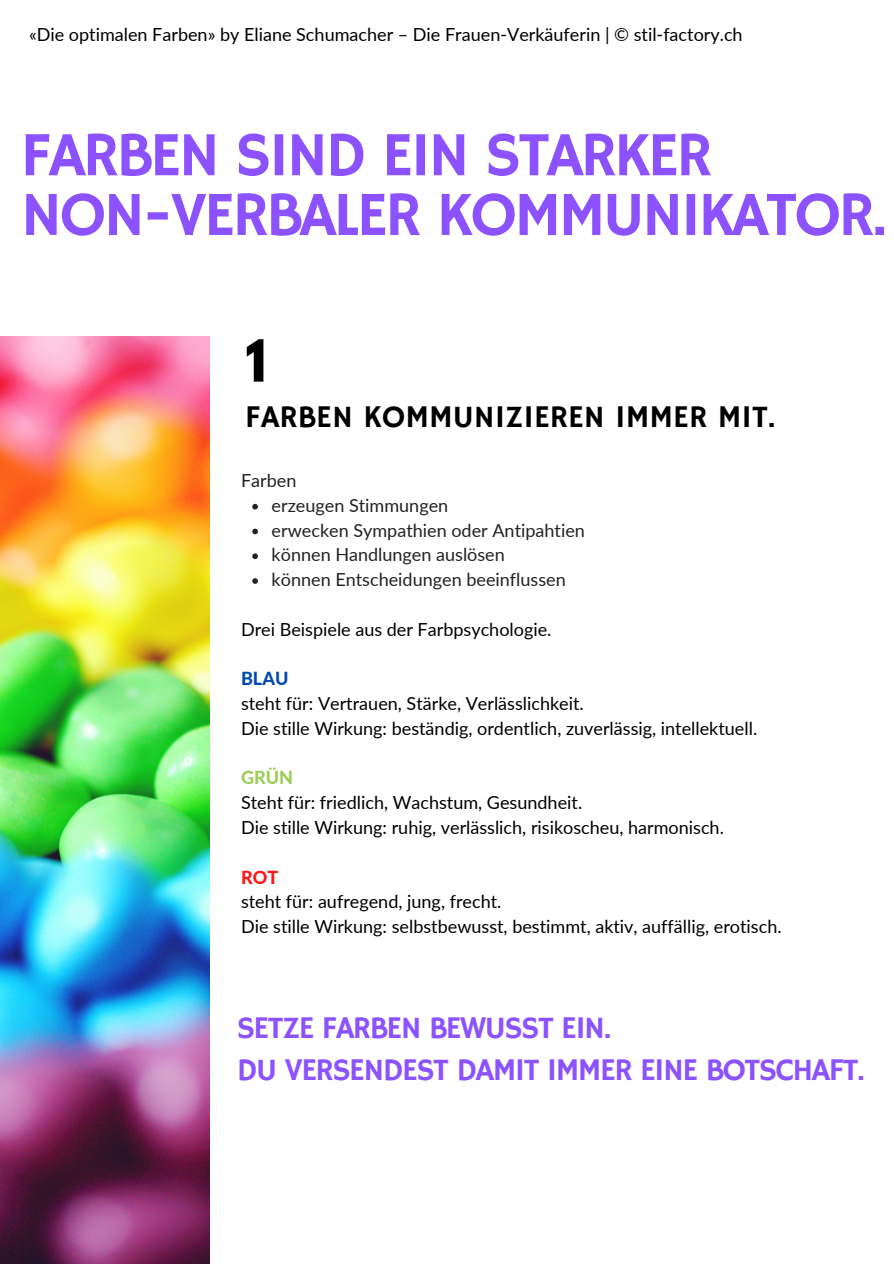
<style>
.page{position:relative;width:894px;height:1264px;background:#fff}
.page>*{position:absolute;margin:0;border:0;box-sizing:border-box;transform-origin:0 0}
.t1{font:63px "Hammersmith One";letter-spacing:-.05em;color:#8c52ff}
.t2{font:700 51.45px "League Spartan";color:#000}
.t3{font:31.5px "Hammersmith One";letter-spacing:-.05em;color:#8c52ff}
.t4{font:31.5px "Hammersmith One";color:#000}
.t5{font:18px "Lato";color:#000}
.t6{font:18px "Lato";color:#222}
.t7{font:800 18px "Lato";color:#004aad}
.t8{font:800 18px "Lato";color:#9dcd5a}
.t9{font:800 18px "Lato";color:#ff1616}
</style>
<div class="page">
<img style="left:0;top:336px;width:209px;height:927px">
<svg style="left:252px;top:504px;width:6px;height:5px"></svg>
<svg style="left:252px;top:528px;width:6px;height:6px"></svg>
<svg style="left:252px;top:553px;width:6px;height:6px"></svg>
<svg style="left:252px;top:578px;width:6px;height:6px"></svg>
<p class="t5" style="left:29px;top:23px;width:715px">«Die optimalen Farben» by Eliane Schumacher – Die Frauen-Verkäuferin | © stil-factory.ch</p>
<p class="t1" style="left:20px;top:118px;width:693px">FARBEN SIND EIN STARKER</p>
<p class="t1" style="left:20px;top:178px;width:868px">NON-VERBALER KOMMUNIKATOR.</p>
<p class="t2" style="left:245px;top:335px;width:23px">1</p>
<p class="t4" style="left:245px;top:398px;width:531px">FARBEN KOMMUNIZIEREN IMMER MIT.</p>
<p class="t6" style="left:241px;top:469px;width:57px">Farben</p>
<p class="t6" style="left:271px;top:494px;width:178px">erzeugen Stimmungen</p>
<p class="t6" style="left:271px;top:519px;width:315px">erwecken Sympathien oder Antipahtien</p>
<p class="t6" style="left:271px;top:543px;width:235px">können Handlungen auslösen</p>
<p class="t6" style="left:271px;top:568px;width:295px">können Entscheidungen beeinflussen</p>
<p class="t5" style="left:241px;top:618px;width:312px">Drei Beispiele aus der Farbpsychologie.</p>
<p class="t7" style="left:241px;top:667px;width:49px">BLAU</p>
<p class="t5" style="left:241px;top:692px;width:344px">steht für: Vertrauen, Stärke, Verlässlichkeit.</p>
<p class="t5" style="left:241px;top:717px;width:517px">Die stille Wirkung: beständig, ordentlich, zuverlässig, intellektuell.</p>
<p class="t8" style="left:241px;top:766px;width:54px">GRÜN</p>
<p class="t5" style="left:241px;top:791px;width:342px">Steht für: friedlich, Wachstum, Gesundheit.</p>
<p class="t5" style="left:241px;top:816px;width:484px">Die stille Wirkung: ruhig, verlässlich, risikoscheu, harmonisch.</p>
<p class="t9" style="left:241px;top:865px;width:39px">ROT</p>
<p class="t5" style="left:241px;top:890px;width:262px">steht für: aufregend, jung, frecht.</p>
<p class="t5" style="left:241px;top:915px;width:542px">Die stille Wirkung: selbstbewusst, bestimmt, aktiv, auffällig, erotisch.</p>
<p class="t3" style="left:237px;top:1009px;width:376px">SETZE FARBEN BEWUSST EIN.</p>
<p class="t3" style="left:237px;top:1051px;width:629px">DU VERSENDEST DAMIT IMMER EINE BOTSCHAFT.</p>
</div>
